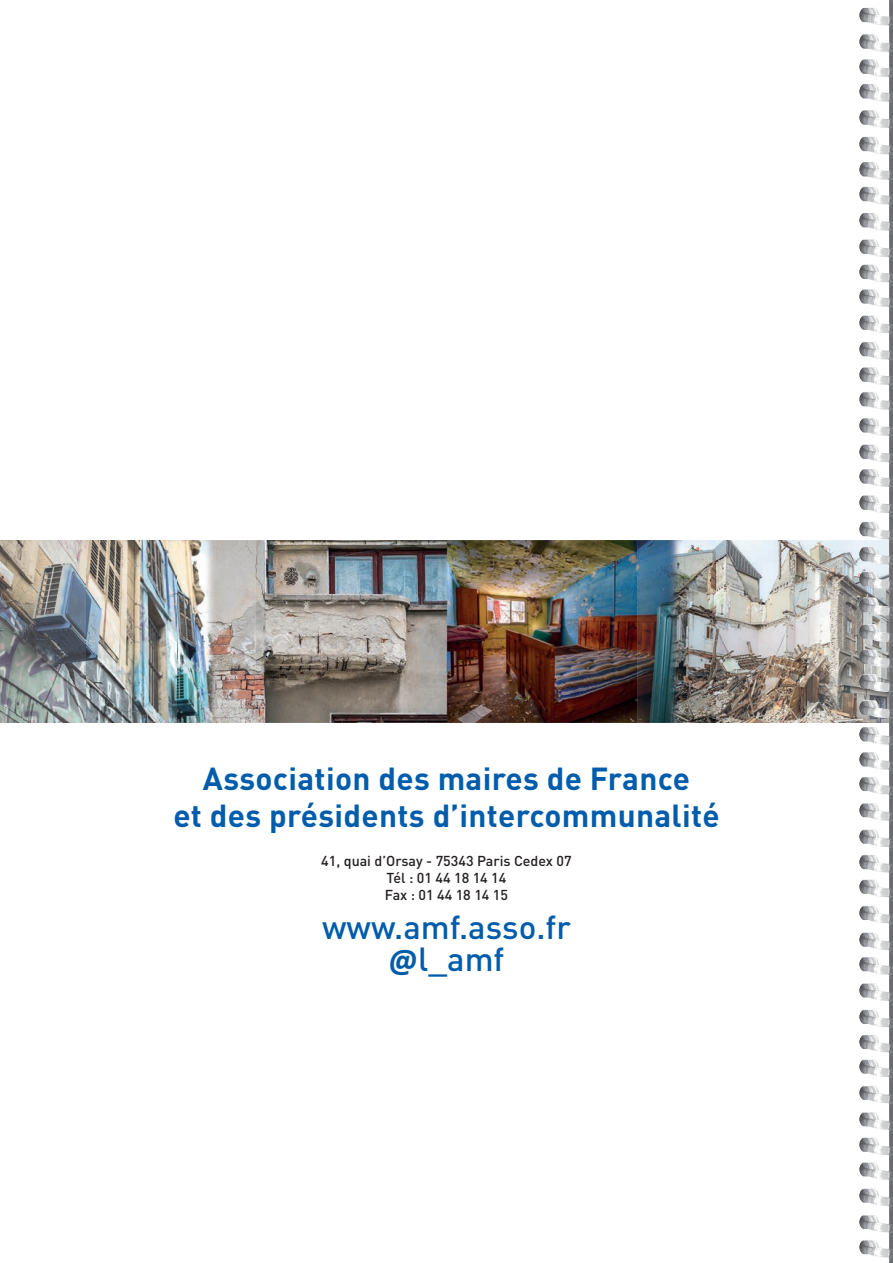
<style>
.page{position:relative;width:893px;height:1263px;background:#fff}
.page>*{position:absolute;margin:0;border:0;box-sizing:border-box;transform-origin:0 0}
.t1{font:500 33px/31.5px "DIN Pro";color:#015dab;text-align:center}
.t2{font:700 31.5px/37.8px "DIN Pro";letter-spacing:.01em;color:#015dab;text-align:center}
.t3{font:500 14.25px/16.8px "DIN Pro";color:#231f20;text-align:center}
.s1{font-family:"Calibri";font-weight:700}
</style>
<div class="page">
<img style="left:255px;top:540px;width:383px;height:183px">
<img style="left:176px;top:540px;width:79px;height:183px">
<img style="left:638px;top:540px;width:79px;height:183px">
<img style="left:0;top:540px;width:176px;height:183px">
<img style="left:717px;top:540px;width:176px;height:183px">
<img style="left:859px;top:7px;width:30px;height:369px">
<p class="t2" style="left:173px;top:757px;width:548px">Association des maires de France<br>et des présidents d’intercommunalité</p>
<p class="t3" style="left:321px;top:851px;width:252px">41, quai d’Orsay - 75343 Paris Cedex 07<br>Tél : 01 44 18 14 14<br>Fax : 01 44 18 14 15</p>
<p class="t1" style="left:322px;top:909px;width:250px">www.amf.asso.fr <span class="s1">@</span>l_amf</p>
</div>
